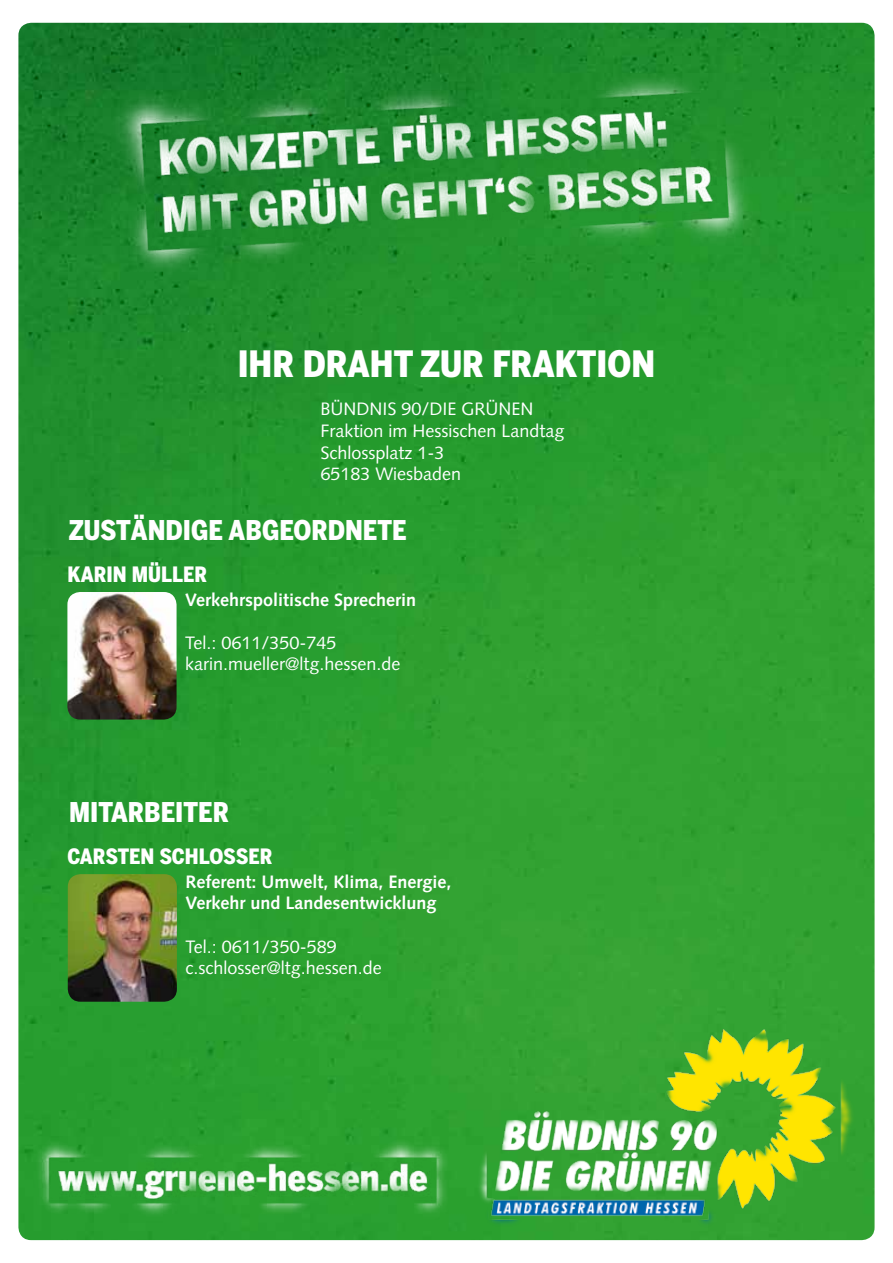
<style>
.page{position:relative;width:893px;height:1263px;background:#fff}
.page>*{position:absolute;margin:0;border:0;box-sizing:border-box;transform-origin:0 0}
.t1{font:900 36px "Benton Sans Cond";color:#fff}
.t2{font:900 27px "Benton Sans Cond";color:#fff}
.t3{font:900 21px "Benton Sans Cond";color:#fff}
.t4{font:18px/21.6px "Gruene Syntax";color:#fff}
.t5{font:700 18px/21.6px "Gruene Syntax";color:#fff}
</style>
<div class="page">
<img style="left:18px;top:23px;width:856px;height:1217px">
<img style="left:469px;top:1029px;width:397px;height:204px">
<img style="left:18px;top:1119px;width:463px;height:117px">
<img style="left:104px;top:40px;width:675px;height:253px">
<img style="left:67px;top:592px;width:110px;height:127px">
<img style="left:68px;top:874px;width:109px;height:128px">
<h1 class="t1" style="left:238px;top:343px;width:19px">IHR</h1>
<h1 class="t1" style="left:303px;top:343px;width:273px">DRAHT ZUR FRAKTION</h1>
<p class="t4" style="left:320px;top:398px;width:246px">BÜNDNIS 90/DIE GRÜNEN<br>Fraktion im Hessischen Landtag<br>Schlossplatz 1-3<br>65183 Wiesbaden</p>
<h2 class="t2" style="left:69px;top:514px;width:31px">ZUSTÄNDI</h2>
<h2 class="t2" style="left:191px;top:514px;width:106px">GE ABGEORDNETE</h2>
<p class="t3" style="left:67px;top:562px;width:38px">KARIN</p>
<p class="t3" style="left:132px;top:562px;width:42px">MÜLLER</p>
<p class="t5" style="left:185px;top:589px;width:232px">Verkehrspolitische Sprecherin</p>
<p class="t4" style="left:185px;top:632px;width:217px">Tel.: 0611/350-745 karin.mueller@ltg.hessen.de</p>
<h2 class="t2" style="left:69px;top:796px;width:75px">MITARBEITER</h2>
<p class="t3" style="left:67px;top:844px;width:39px">CARSTEN</p>
<p class="t3" style="left:159px;top:844px;width:39px">SCHLOSSER</p>
<p class="t5" style="left:185px;top:871px;width:268px">Referent: Umwelt, Klima, Energie,<br>Verkehr und Landesentwicklung</p>
<p class="t4" style="left:185px;top:936px;width:198px">Tel.: 0611/350-589 c.schlosser@ltg.hessen.de</p>
</div>
